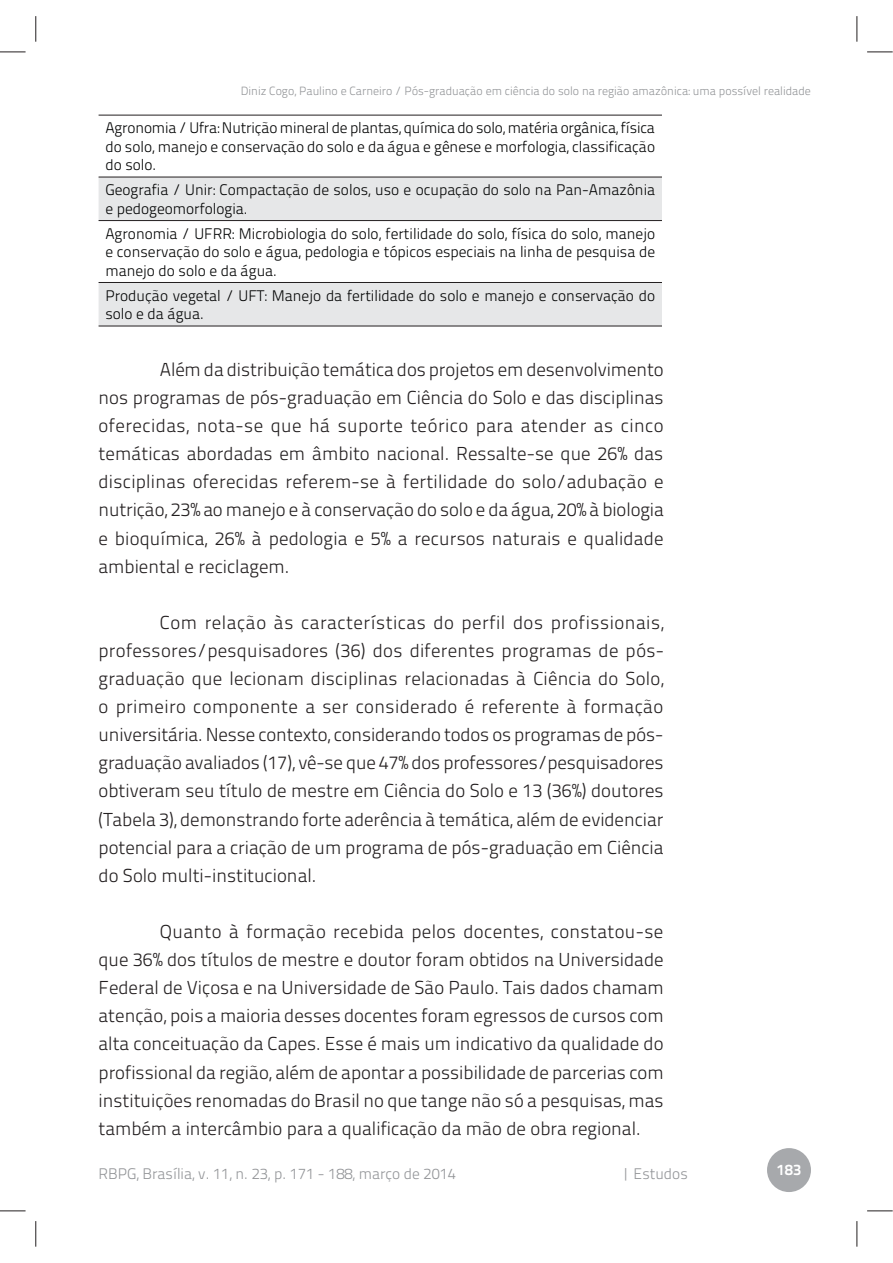
<style>
.page{position:relative;width:893px;height:1263px;background:#fff}
.page>*{position:absolute;margin:0;border:0;box-sizing:border-box;transform-origin:0 0}
.t1{font:18.75px/28px "Titillium Text 14 L 250 wt";color:#231f20;text-align:justify}
.t2{font:15.3px/18.5px "Titillium Text 14 L 250 wt";color:#010202;text-align:justify}
.t3{font:15.3px "Titillium Text 14 L 250 wt";color:#939598}
.t4{font:15.3px "Titillium Text 14 L 800 wt";color:#fff}
.t5{font:12px "Titillium Text 14 L 250 wt";color:#939598}
</style>
<div class="page">
<div style="left:767px;top:1148px;width:44px;height:44px;background:#a7a9ac;border-radius:50%"></div>
<svg style="left:99px;top:176px;width:563px;height:1px"></svg>
<svg style="left:99px;top:178px;width:563px;height:148px;fill:#e6e7e8"></svg>
<hr style="left:99px;top:115px;width:563px;height:1px;background:#231f20">
<hr style="left:99px;top:177px;width:563px;height:1px;background:#231f20">
<hr style="left:99px;top:220px;width:563px;height:1px;background:#231f20">
<hr style="left:99px;top:282px;width:563px;height:1px;background:#231f20">
<hr style="left:99px;top:326px;width:563px;height:1px;background:#231f20">
<svg style="left:0;top:52px;width:26px;height:1px"></svg>
<svg style="left:867px;top:52px;width:26px;height:1px"></svg>
<svg style="left:0;top:1211px;width:26px;height:1px"></svg>
<svg style="left:867px;top:1211px;width:26px;height:1px"></svg>
<svg style="left:36px;top:16px;width:1px;height:26px"></svg>
<svg style="left:36px;top:1221px;width:1px;height:26px"></svg>
<svg style="left:856px;top:16px;width:1px;height:26px"></svg>
<svg style="left:856px;top:1221px;width:1px;height:26px"></svg>
<p class="t5" style="left:241px;top:86px;width:572px">Diniz Cogo, Paulino e Carneiro / Pós-graduação em ciência do solo na região amazônica: uma possível realidade</p>
<p class="t2" style="left:105px;top:121px;width:551px">Agronomia / Ufra: Nutrição mineral de plantas, química do solo, matéria orgânica, física do solo, manejo e conservação do solo e da água e gênese e morfologia, classificação do solo.</p>
<p class="t2" style="left:105px;top:182px;width:551px">Geografia / Unir: Compactação de solos, uso e ocupação do solo na Pan-Amazônia e pedogeomorfologia.</p>
<p class="t2" style="left:105px;top:226px;width:551px">Agronomia / UFRR: Microbiologia do solo, fertilidade do solo, física do solo, manejo e conservação do solo e água, pedologia e tópicos especiais na linha de pesquisa de manejo do solo e da água.</p>
<p class="t2" style="left:105px;top:288px;width:551px">Produção vegetal / UFT: Manejo da fertilidade do solo e manejo e conservação do solo e da água.</p>
<p class="t1" style="left:99px;top:357px;width:567px;text-indent:61px">Além da distribuição temática dos projetos em desenvolvimento nos programas de pós-graduação em Ciência do Solo e das disciplinas oferecidas, nota-se que há suporte teórico para atender as cinco temáticas abordadas em âmbito nacional. Ressalte-se que 26% das disciplinas oferecidas referem-se à fertilidade do solo/adubação e nutrição, 23% ao manejo e à conservação do solo e da água, 20% à biologia e bioquímica, 26% à pedologia e 5% a recursos naturais e qualidade ambiental e reciclagem.</p>
<p class="t1" style="left:99px;top:610px;width:567px;text-indent:61px">Com relação às características do perfil dos profissionais, professores/pesquisadores (36) dos diferentes programas de pós&shy;graduação que lecionam disciplinas relacionadas à Ciência do Solo, o primeiro componente a ser considerado é referente à formação universitária. Nesse contexto, considerando todos os programas de pós&shy;graduação avaliados (17), vê-se que 47% dos professores/pesquisadores obtiveram seu título de mestre em Ciência do Solo e 13 (36%) doutores (Tabela 3), demonstrando forte aderência à temática, além de evidenciar potencial para a criação de um programa de pós-graduação em Ciência do Solo multi-institucional.</p>
<p class="t1" style="left:99px;top:920px;width:567px;text-indent:61px">Quanto à formação recebida pelos docentes, constatou-se que 36% dos títulos de mestre e doutor foram obtidos na Universidade Federal de Viçosa e na Universidade de São Paulo. Tais dados chamam atenção, pois a maioria desses docentes foram egressos de cursos com alta conceituação da Capes. Esse é mais um indicativo da qualidade do profissional da região, além de apontar a possibilidade de parcerias com instituições renomadas do Brasil no que tange não só a pesquisas, mas também a intercâmbio para a qualificação da mão de obra regional.</p>
<p class="t3" style="left:99px;top:1168px;width:359px">RBPG, Brasília, v. 11, n. 23, p. 171 - 188, março de 2014</p>
<p class="t3" style="left:622px;top:1168px;width:67px">| Estudos</p>
<p class="t4" style="left:777px;top:1164px;width:26px">183</p>
</div>
